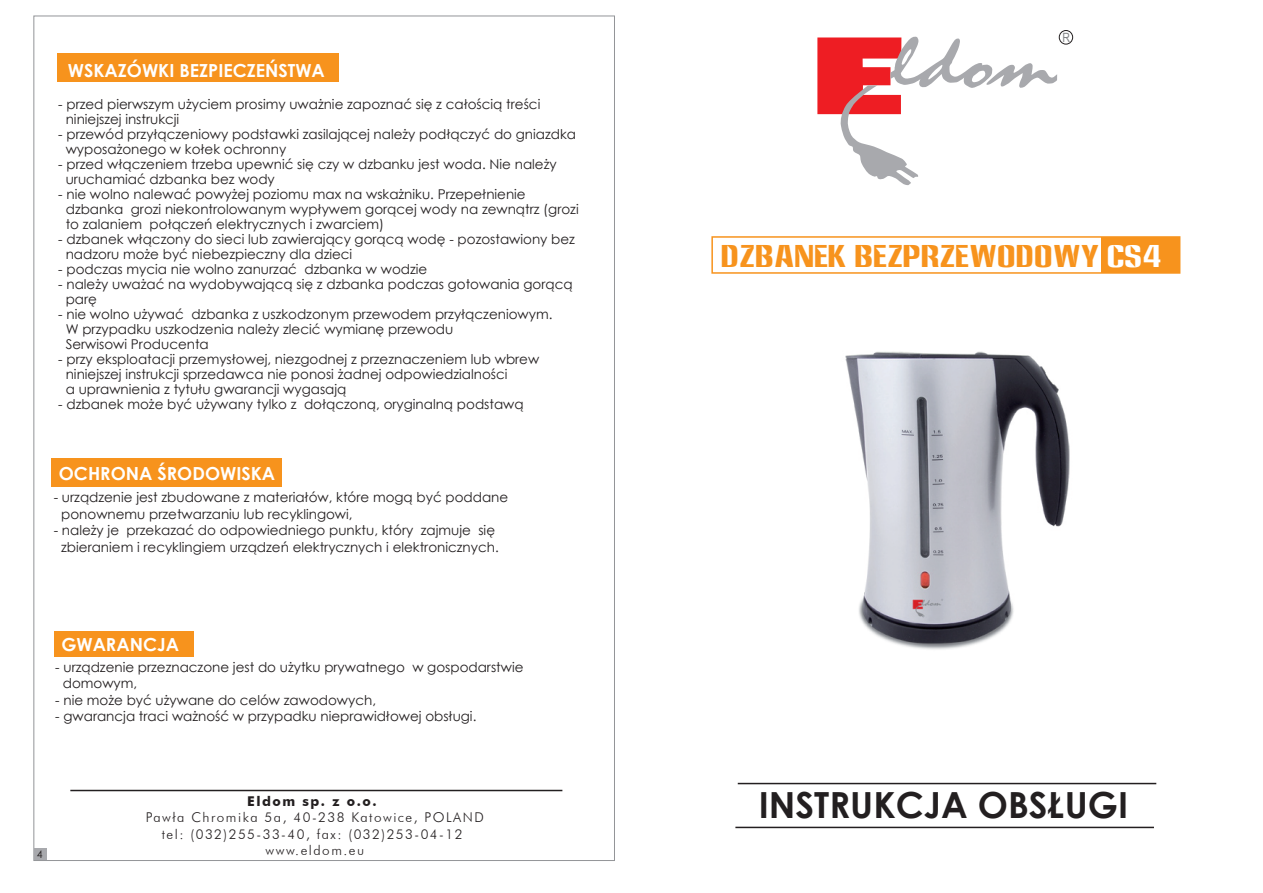
<style>
.page{position:relative;width:1263px;height:893px;background:#fff}
.page>*{position:absolute;margin:0;border:0;box-sizing:border-box;transform-origin:0 0}
.t1{font:700 36px "Century Gothic";color:#231f20}
.t2{font:30px "Anklepants";color:#f7931d;scale:.82 1}
.t3{font:700 18px "Century Gothic";color:#fff}
.t4{font:13.5px/15px "Century Gothic";color:#231f20}
.t5{font:300 13.5px/16.5px "Futura BT";letter-spacing:.11em;color:#231f20;text-align:center}
.t6{font:700 13.5px "Futura BT";letter-spacing:.11em;color:#231f20}
.t7{font:12.75px "Arial";color:#808285;scale:.82 1}
.t8{font:10.5px "Century Gothic";color:#231f20}
.s1{color:#fff}
</style>
<div class="page">
<div style="left:54px;top:631px;width:140px;height:25px;background:#f7931d"></div>
<div style="left:51px;top:459px;width:231px;height:28px;background:#f7931d"></div>
<svg style="left:817px;top:36px;width:240px;height:149px"></svg>
<div style="left:1059px;top:30px;width:14px;height:14px;border:1px solid #231f20;border-radius:50%"></div>
<div style="left:1101px;top:237px;width:79px;height:36px;background:#f7931d"></div>
<hr style="left:735px;top:827px;width:419px;height:1px;background:#231f20">
<hr style="left:738px;top:783px;width:418px;height:1px;background:#231f20">
<div style="left:34px;top:849px;width:13px;height:11px;background:#a8a9ad"></div>
<hr style="left:70px;top:790px;width:492px;height:1px;background:#231f20">
<div style="left:711px;top:236px;width:469px;height:38px;border:2px solid #f7931d"></div>
<div style="left:57px;top:54px;width:282px;height:28px;background:#f7931d"></div>
<img style="left:845px;top:351px;width:225px;height:299px">
<h3 class="t3" style="left:68px;top:57px;width:259px">WSKAZÓWKI BEZPIECZEŃSTWA</h3>
<p class="t4" style="left:66px;top:96px;width:476px;text-indent:-7px">- przed pierwszym użyciem prosimy uważnie zapoznać się z całością treści niniejszej instrukcji</p>
<p class="t4" style="left:66px;top:126px;width:512px;text-indent:-7px">- przewód przyłączeniowy podstawki zasilającej należy podłączyć do gniazdka wyposażonego w kołek ochronny</p>
<p class="t4" style="left:66px;top:156px;width:492px;text-indent:-7px">- przed włączeniem trzeba upewnić się czy w dzbanku jest woda. Nie należy uruchamiać dzbanka bez wody</p>
<p class="t4" style="left:66px;top:186px;width:514px;text-indent:-7px">- nie wolno nalewać powyżej poziomu max na wskażniku. Przepełnienie dzbanka grozi niekontrolowanym wypływem gorącej wody na zewnątrz (grozi to zalaniem połączeń elektrycznych i zwarciem)</p>
<p class="t4" style="left:66px;top:231px;width:511px;text-indent:-7px">- dzbanek włączony do sieci lub zawierający gorącą wodę - pozostawiony bez nadzoru może być niebezpieczny dla dzieci</p>
<p class="t4" style="left:58px;top:261px;width:371px">- podczas mycia nie wolno zanurzać dzbanka w wodzie</p>
<p class="t4" style="left:66px;top:276px;width:508px;text-indent:-7px">- należy uważać na wydobywającą się z dzbanka podczas gotowania gorącą parę</p>
<p class="t4" style="left:66px;top:306px;width:488px;text-indent:-7px">- nie wolno używać dzbanka z uszkodzonym przewodem przyłączeniowym.<br>W przypadku uszkodzenia należy zlecić wymianę przewodu<br>Serwisowi Producenta</p>
<p class="t4" style="left:66px;top:351px;width:475px;text-indent:-7px">- przy eksploatacji przemysłowej, niezgodnej z przeznaczeniem lub wbrew niniejszej instrukcji sprzedawca nie ponosi żadnej odpowiedzialności<br>a uprawnienia z tytułu gwarancji wygasają</p>
<p class="t4" style="left:58px;top:396px;width:467px">- dzbanek może być używany tylko z dołączoną, oryginalną podstawą</p>
<h3 class="t3" style="left:59px;top:460px;width:218px">OCHRONA ŚRODOWISKA</h3>
<p class="t4" style="left:61px;top:489px;width:448px;line-height:16.5px;text-indent:-7px">- urządzenie jest zbudowane z materiałów, które mogą być poddane ponownemu przetwarzaniu lub recyklingowi,</p>
<p class="t4" style="left:54px;top:522px;width:446px;line-height:16.5px;text-align:center">- należy je przekazać do odpowiedniego punktu, który zajmuje się zbieraniem i recyklingiem urządzeń elektrycznych i elektronicznych.</p>
<h3 class="t3" style="left:61px;top:631px;width:119px">GWARANCJA</h3>
<p class="t4" style="left:63px;top:658px;width:462px;line-height:16.5px;text-indent:-7px">- urządzenie przeznaczone jest do użytku prywatnego w gospodarstwie domowym,</p>
<p class="t4" style="left:55px;top:692px;width:322px">- nie może być używane do celów zawodowych,</p>
<p class="t4" style="left:55px;top:709px;width:423px">- gwarancja traci ważność w przypadku nieprawidłowej obsługi.</p>
<p class="t6" style="left:247px;top:792px;width:131px">Eldom sp. z o.o.</p>
<p class="t5" style="left:146px;top:809px;width:339px">Pawła Chromika 5a, 40-238 Katowice, POLAND tel: (032)255-33-40, fax: (032)253-04-12</p>
<p class="t8" style="left:37px;top:847px;width:7px">4</p>
<p class="t5" style="left:266px;top:842px;width:100px">www.eldom.eu</p>
<p class="t7" style="left:1062px;top:29px;width:11px">R</p>
<h2 class="t2" style="left:721px;top:240px;width:539px">DZBANEK BEZPRZEWODOWY <span class="s1">cs4</span></h2>
<h1 class="t1" style="left:759px;top:777px;width:371px">INSTRUKCJA OBSŁUGI</h1>
</div>
